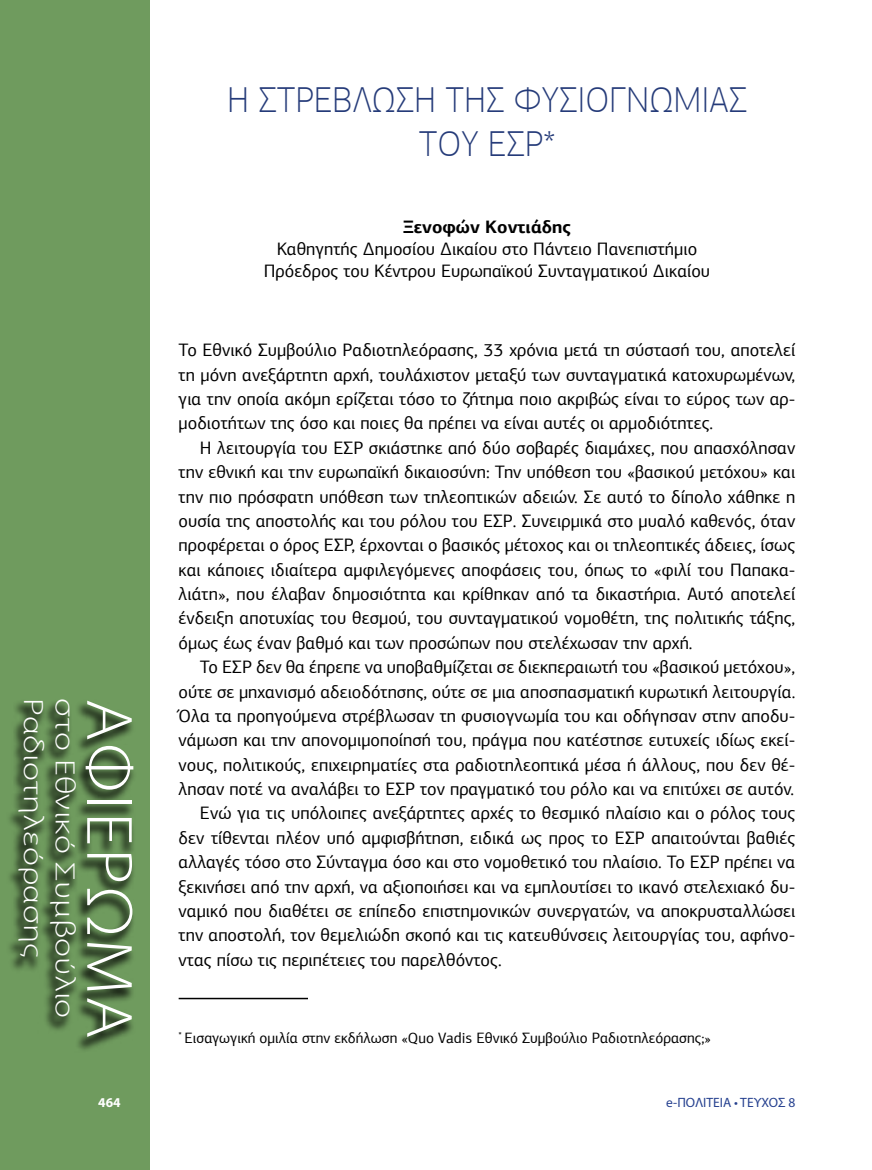
<style>
.page{position:relative;width:872px;height:1170px;background:#fff}
.page>*{position:absolute;margin:0;border:0;box-sizing:border-box;transform-origin:0 0}
.t1{font:300 66px "Myriad Pro";letter-spacing:.03em;color:#fff;scale:1.1 1}
.t2{font:100 36px/43.5px "PF Agora Sans Pro";color:#253b79;text-align:center}
.t3{font:300 27.9px "Myriad Pro";letter-spacing:.01em;color:#fff;scale:1.27 1}
.t4{font:18px/24.3px "PF Agora Sans Pro";color:#000;text-align:justify}
.t5{font:700 18px "PF Agora Sans Pro";color:#000}
.t6{font:15px "PF Agora Sans Pro";color:#000}
.t7{font:13.5px "Myriad Pro";color:#25408f}
.t8{font:700 13.5px "Myriad Pro";color:#fff}
</style>
<div class="page">
<div style="left:0;top:0;width:149px;height:1169px;background:#6f9b5e"></div>
<div style="left:6px;top:699px;width:130px;height:354px;background:#000;opacity:.75"></div>
<hr style="left:179px;top:997px;width:129px;height:2px;background:#000">
<h2 class="t2" style="left:227px;top:78px;width:521px">Η ΣΤΡΈΒΛΩΣΗ ΤΗΣ ΦΥΣΙΟΓΝΩΜΊΑΣ<br>ΤΟΥ ΕΣΡ*</h2>
<h3 class="t3" style="left:50px;top:697px;width:206px;rotate:90deg">Ραδιοτηλεόρασης</h3>
<h3 class="t3" style="left:82px;top:697px;width:254px;rotate:90deg">στο Εθνικό Συμβούλιο</h3>
<h1 class="t1" style="left:149px;top:698px;width:310px;rotate:90deg">ΑΦΙΕΡΩΜΑ</h1>
<p class="t5" style="left:403px;top:216px;width:169px">Ξενοφών Κοντιάδης</p>
<p class="t4" style="left:264px;top:238px;width:448px;line-height:21.9px;text-align:center">Καθηγητής Δημοσίου Δικαίου στο Πάντειο Πανεπιστήμιο<br>Πρόεδρος του Κέντρου Ευρωπαϊκού Συνταγματικού Δικαίου</p>
<p class="t4" style="left:179px;top:338px;width:618px">Το Εθνικό Συμβούλιο Ραδιοτηλεόρασης, 33 χρόνια μετά τη σύστασή του, αποτελεί τη μόνη ανεξάρτητη αρχή, τουλάχιστον μεταξύ των συνταγματικά κατοχυρωμένων, για την οποία ακόμη ερίζεται τόσο το ζήτημα ποιο ακριβώς είναι το εύρος των αρ&shy;μοδιοτήτων της όσο και ποιες θα πρέπει να είναι αυτές οι αρμοδιότητες.</p>
<p class="t4" style="left:179px;top:435px;width:618px;text-indent:21px">Η λειτουργία του ΕΣΡ σκιάστηκε από δύο σοβαρές διαμάχες, που απασχόλησαν την εθνική και την ευρωπαϊκή δικαιοσύνη: Την υπόθεση του «βασικού μετόχου» και την πιο πρόσφατη υπόθεση των τηλεοπτικών αδειών. Σε αυτό το δίπολο χάθηκε η ουσία της αποστολής και του ρόλου του ΕΣΡ. Συνειρμικά στο μυαλό καθενός, όταν προφέρεται ο όρος ΕΣΡ, έρχονται ο βασικός μέτοχος και οι τηλεοπτικές άδειες, ίσως και κάποιες ιδιαίτερα αμφιλεγόμενες αποφάσεις του, όπως το «φιλί του Παπακα&shy;λιάτη», που έλαβαν δημοσιότητα και κρίθηκαν από τα δικαστήρια. Αυτό αποτελεί ένδειξη αποτυχίας του θεσμού, του συνταγματικού νομοθέτη, της πολιτικής τάξης, όμως έως έναν βαθμό και των προσώπων που στελέχωσαν την αρχή.</p>
<p class="t4" style="left:200px;top:655px;width:597px">Το ΕΣΡ δεν θα έπρεπε να υποβαθμίζεται σε διεκπεραιωτή του «βασικού μετόχου»,</p>
<p class="t4" style="left:179px;top:679px;width:618px">ούτε σε μηχανισμό αδειοδότησης, ούτε σε μια αποσπασματική κυρωτική λειτουργία.</p>
<p class="t4" style="left:179px;top:703px;width:618px">Όλα τα προηγούμενα στρέβλωσαν τη φυσιογνωμία του και οδήγησαν στην αποδυ-</p>
<p class="t4" style="left:179px;top:728px;width:618px">νάμωση και την απονομιμοποίησή του, πράγμα που κατέστησε ευτυχείς ιδίως εκεί-</p>
<p class="t4" style="left:179px;top:752px;width:618px">νους, πολιτικούς, επιχειρηματίες στα ραδιοτηλεοπτικά μέσα ή άλλους, που δεν θέ-</p>
<p class="t4" style="left:179px;top:776px;width:617px">λησαν ποτέ να αναλάβει το ΕΣΡ τον πραγματικό του ρόλο και να επιτύχει σε αυτόν.</p>
<p class="t4" style="left:200px;top:801px;width:597px">Ενώ για τις υπόλοιπες ανεξάρτητες αρχές το θεσμικό πλαίσιο και ο ρόλος τους</p>
<p class="t4" style="left:179px;top:825px;width:618px">δεν τίθενται πλέον υπό αμφισβήτηση, ειδικά ως προς το ΕΣΡ απαιτούνται βαθιές</p>
<p class="t4" style="left:179px;top:849px;width:618px">αλλαγές τόσο στο Σύνταγμα όσο και στο νομοθετικό του πλαίσιο. Το ΕΣΡ πρέπει να</p>
<p class="t4" style="left:179px;top:874px;width:618px">ξεκινήσει από την αρχή, να αξιοποιήσει και να εμπλουτίσει το ικανό στελεχιακό δυ-</p>
<p class="t4" style="left:179px;top:898px;width:618px">ναμικό που διαθέτει σε επίπεδο επιστημονικών συνεργατών, να αποκρυσταλλώσει</p>
<p class="t4" style="left:179px;top:922px;width:618px">την αποστολή, τον θεμελιώδη σκοπό και τις κατευθύνσεις λειτουργίας του, αφήνο-</p>
<p class="t4" style="left:179px;top:947px;width:325px">ντας πίσω τις περιπέτειες του παρελθόντος.</p>
<p class="t6" style="left:179px;top:1028px;width:534px"><sup>*</sup> Εισαγωγική ομιλία στην εκδήλωση «Quo Vadis Εθνικό Συμβούλιο Ραδιοτηλεόρασης;»</p>
<p class="t8" style="left:98px;top:1093px;width:24px">464</p>
<p class="t7" style="left:666px;top:1093px;width:131px">e-ΠΟΛΙΤΕΙΑ • ΤΕΥΧΟΣ 8</p>
</div>
